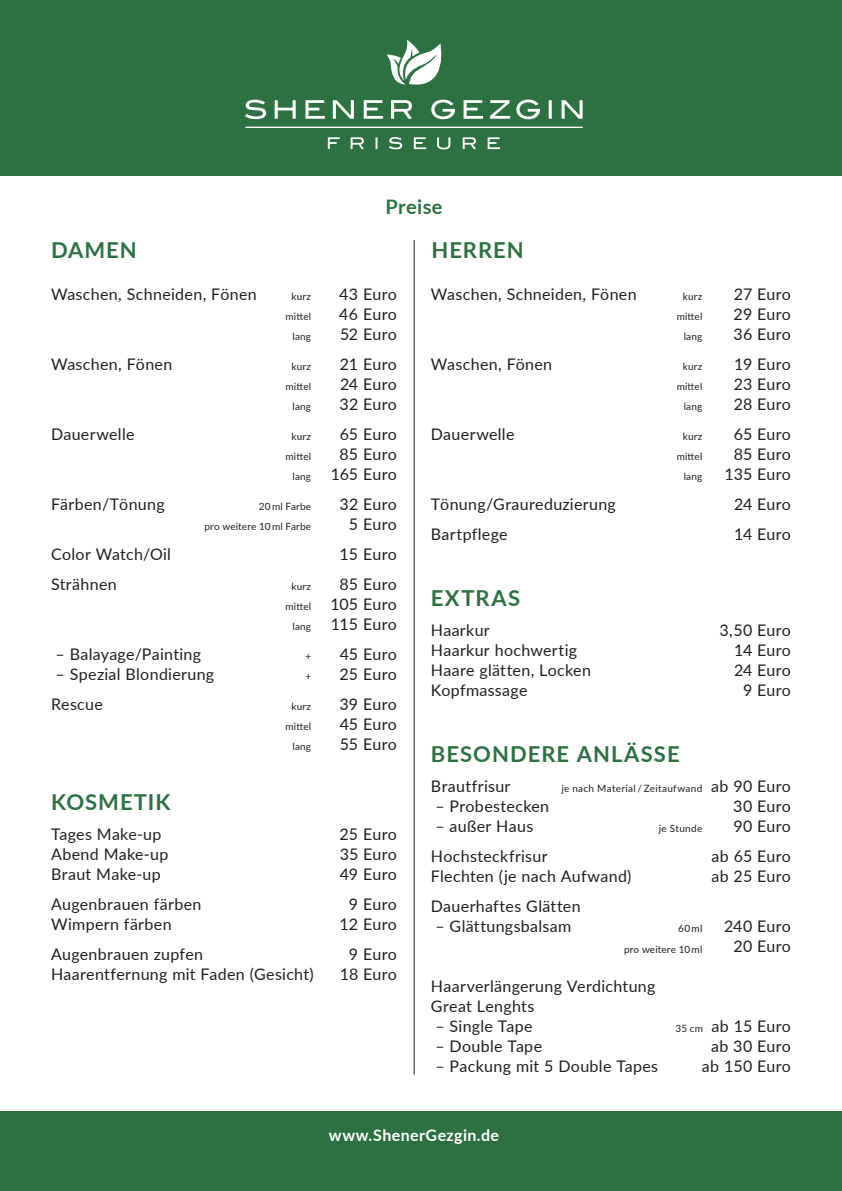
<style>
.page{position:relative;width:842px;height:1191px;background:#fff}
.page>*{position:absolute;margin:0;border:0;box-sizing:border-box;transform-origin:0 0}
.t1{font:700 22px "Lato";letter-spacing:.045em;color:#2d7143}
.t2{font:700 20px "Lato";letter-spacing:.02em;color:#2d7143}
.t3{font:16px/20px "Lato";letter-spacing:.02em;color:#231f20}
.t4{font:700 16px "Lato";letter-spacing:.025em;color:#fff}
.t5{font:10px "Lato";letter-spacing:.015em;color:#231f20}
</style>
<div class="page">
<div style="left:0;top:0;width:842px;height:176px;background:#2d7143"></div>
<div style="left:0;top:1111px;width:842px;height:80px;background:#2d7143"></div>
<hr style="left:414px;top:240px;width:1px;height:834px;background:#231f20">
<hr style="left:245px;top:127px;width:338px;height:1px;background:#fff">
<svg style="left:386px;top:40px;width:56px;height:45px"></svg>
<svg style="left:245px;top:100px;width:338px;height:19px"></svg>
<svg style="left:328px;top:137px;width:172px;height:12px"></svg>
<p class="t1" style="left:51px;top:234px;width:87px">DAMEN</p>
<p class="t3" style="left:51px;top:284px;width:207px">Waschen, Schneiden, Fönen</p>
<p class="t5" style="left:292px;top:289px;width:21px">kurz</p>
<p class="t5" style="left:285px;top:309px;width:27px">mittel</p>
<p class="t5" style="left:293px;top:329px;width:20px">lang</p>
<p class="t5" style="left:292px;top:359px;width:21px">kurz</p>
<p class="t5" style="left:285px;top:379px;width:27px">mittel</p>
<p class="t5" style="left:293px;top:399px;width:20px">lang</p>
<p class="t5" style="left:292px;top:429px;width:21px">kurz</p>
<p class="t5" style="left:285px;top:449px;width:27px">mittel</p>
<p class="t5" style="left:293px;top:469px;width:20px">lang</p>
<p class="t5" style="left:259px;top:499px;width:54px">20 ml Farbe</p>
<p class="t5" style="left:204px;top:519px;width:108px">pro weitere 10 ml Farbe</p>
<p class="t3" style="left:51px;top:354px;width:123px">Waschen, Fönen</p>
<p class="t3" style="left:51px;top:424px;width:85px">Dauerwelle</p>
<p class="t3" style="left:51px;top:494px;width:115px">Färben/Tönung</p>
<p class="t3" style="left:51px;top:544px;width:122px">Color Watch/Oil</p>
<p class="t3" style="left:51px;top:574px;width:67px">Strähnen</p>
<p class="t5" style="left:292px;top:579px;width:21px">kurz</p>
<p class="t5" style="left:285px;top:599px;width:27px">mittel</p>
<p class="t5" style="left:293px;top:619px;width:20px">lang</p>
<p class="t5" style="left:305px;top:649px;width:7px">+</p>
<p class="t5" style="left:305px;top:669px;width:7px">+</p>
<p class="t5" style="left:292px;top:699px;width:21px">kurz</p>
<p class="t5" style="left:285px;top:719px;width:27px">mittel</p>
<p class="t5" style="left:293px;top:739px;width:20px">lang</p>
<p class="t3" style="left:56px;top:644px;width:147px">– Balayage/Painting</p>
<p class="t3" style="left:56px;top:664px;width:160px">– Spezial Blondierung</p>
<p class="t3" style="left:51px;top:694px;width:53px">Rescue</p>
<p class="t1" style="left:51px;top:786px;width:121px">KOSMETIK</p>
<p class="t3" style="left:51px;top:824px;width:112px">Tages Make-up</p>
<p class="t3" style="left:51px;top:844px;width:119px">Abend Make-up</p>
<p class="t3" style="left:51px;top:864px;width:111px">Braut Make-up</p>
<p class="t3" style="left:51px;top:894px;width:152px">Augenbrauen färben</p>
<p class="t3" style="left:51px;top:914px;width:122px">Wimpern färben</p>
<p class="t3" style="left:51px;top:944px;width:154px">Augenbrauen zupfen</p>
<p class="t3" style="left:51px;top:964px;width:264px">Haarentfernung mit Faden (Gesicht)</p>
<p class="t2" style="left:386px;top:192px;width:59px">Preise</p>
<p class="t3" style="left:339px;top:284px;width:59px">43 Euro</p>
<p class="t3" style="left:339px;top:304px;width:59px">46 Euro</p>
<p class="t3" style="left:340px;top:324px;width:58px">52 Euro</p>
<p class="t3" style="left:340px;top:354px;width:59px">21 Euro</p>
<p class="t3" style="left:340px;top:374px;width:58px">24 Euro</p>
<p class="t3" style="left:340px;top:394px;width:59px">32 Euro</p>
<p class="t3" style="left:340px;top:424px;width:59px">65 Euro</p>
<p class="t3" style="left:340px;top:444px;width:59px">85 Euro</p>
<p class="t3" style="left:331px;top:464px;width:68px">165 Euro</p>
<p class="t3" style="left:340px;top:494px;width:59px">32 Euro</p>
<p class="t3" style="left:349px;top:514px;width:49px">5 Euro</p>
<p class="t3" style="left:340px;top:544px;width:59px">15 Euro</p>
<p class="t3" style="left:340px;top:574px;width:59px">85 Euro</p>
<p class="t3" style="left:330px;top:594px;width:68px">105 Euro</p>
<p class="t3" style="left:331px;top:614px;width:68px">115 Euro</p>
<p class="t3" style="left:340px;top:644px;width:59px">45 Euro</p>
<p class="t3" style="left:339px;top:664px;width:59px">25 Euro</p>
<p class="t3" style="left:340px;top:694px;width:59px">39 Euro</p>
<p class="t3" style="left:340px;top:714px;width:59px">45 Euro</p>
<p class="t3" style="left:340px;top:734px;width:58px">55 Euro</p>
<p class="t3" style="left:339px;top:824px;width:59px">25 Euro</p>
<p class="t3" style="left:340px;top:844px;width:59px">35 Euro</p>
<p class="t3" style="left:340px;top:864px;width:59px">49 Euro</p>
<p class="t3" style="left:349px;top:894px;width:49px">9 Euro</p>
<p class="t3" style="left:339px;top:914px;width:59px">12 Euro</p>
<p class="t3" style="left:349px;top:944px;width:49px">9 Euro</p>
<p class="t3" style="left:340px;top:964px;width:59px">18 Euro</p>
<p class="t1" style="left:431px;top:234px;width:94px">HERREN</p>
<p class="t3" style="left:431px;top:284px;width:207px">Waschen, Schneiden, Fönen</p>
<p class="t3" style="left:431px;top:354px;width:123px">Waschen, Fönen</p>
<p class="t3" style="left:431px;top:424px;width:85px">Dauerwelle</p>
<p class="t3" style="left:431px;top:494px;width:187px">Tönung/Graureduzierung</p>
<p class="t3" style="left:431px;top:524px;width:78px">Bartpflege</p>
<p class="t5" style="left:683px;top:289px;width:21px">kurz</p>
<p class="t5" style="left:677px;top:309px;width:27px">mittel</p>
<p class="t5" style="left:684px;top:329px;width:20px">lang</p>
<p class="t5" style="left:683px;top:359px;width:21px">kurz</p>
<p class="t5" style="left:677px;top:379px;width:27px">mittel</p>
<p class="t5" style="left:684px;top:399px;width:20px">lang</p>
<p class="t5" style="left:683px;top:429px;width:21px">kurz</p>
<p class="t5" style="left:677px;top:449px;width:27px">mittel</p>
<p class="t5" style="left:684px;top:469px;width:20px">lang</p>
<p class="t3" style="left:734px;top:284px;width:59px">27 Euro</p>
<p class="t3" style="left:734px;top:304px;width:59px">29 Euro</p>
<p class="t3" style="left:733px;top:324px;width:59px">36 Euro</p>
<p class="t3" style="left:734px;top:354px;width:58px">19 Euro</p>
<p class="t3" style="left:734px;top:374px;width:59px">23 Euro</p>
<p class="t3" style="left:734px;top:394px;width:59px">28 Euro</p>
<p class="t3" style="left:734px;top:424px;width:59px">65 Euro</p>
<p class="t3" style="left:734px;top:444px;width:59px">85 Euro</p>
<p class="t3" style="left:725px;top:464px;width:68px">135 Euro</p>
<p class="t3" style="left:734px;top:494px;width:58px">24 Euro</p>
<p class="t3" style="left:734px;top:524px;width:58px">14 Euro</p>
<p class="t1" style="left:431px;top:582px;width:91px">EXTRAS</p>
<p class="t3" style="left:431px;top:620px;width:60px">Haarkur</p>
<p class="t3" style="left:431px;top:640px;width:148px">Haarkur hochwertig</p>
<p class="t3" style="left:431px;top:660px;width:162px">Haare glätten, Locken</p>
<p class="t3" style="left:431px;top:680px;width:98px">Kopfmassage</p>
<p class="t3" style="left:719px;top:620px;width:73px">3,50 Euro</p>
<p class="t3" style="left:734px;top:640px;width:58px">14 Euro<br>24 Euro</p>
<p class="t3" style="left:743px;top:680px;width:49px">9 Euro</p>
<p class="t1" style="left:431px;top:738px;width:250px">BESONDERE ANLÄSSE</p>
<p class="t3" style="left:431px;top:776px;width:81px">Brautfrisur</p>
<p class="t3" style="left:435px;top:796px;width:115px">– Probestecken</p>
<p class="t3" style="left:435px;top:816px;width:99px">– außer Haus</p>
<p class="t3" style="left:431px;top:846px;width:118px">Hochsteckfrisur</p>
<p class="t3" style="left:431px;top:866px;width:202px">Flechten (je nach Aufwand)</p>
<p class="t3" style="left:431px;top:896px;width:151px">Dauerhaftes Glätten</p>
<p class="t3" style="left:435px;top:916px;width:137px">– Glättungsbalsam</p>
<p class="t5" style="left:561px;top:781px;width:142px">je nach Material / Zeitaufwand</p>
<p class="t5" style="left:659px;top:821px;width:45px">je Stunde</p>
<p class="t5" style="left:678px;top:921px;width:26px">60 ml</p>
<p class="t5" style="left:624px;top:941px;width:80px">pro weitere 10 ml</p>
<p class="t3" style="left:711px;top:776px;width:81px">ab 90 Euro</p>
<p class="t3" style="left:733px;top:796px;width:59px">30 Euro</p>
<p class="t3" style="left:733px;top:816px;width:59px">90 Euro</p>
<p class="t3" style="left:712px;top:846px;width:81px">ab 65 Euro</p>
<p class="t3" style="left:711px;top:866px;width:81px">ab 25 Euro</p>
<p class="t3" style="left:724px;top:916px;width:68px">240 Euro</p>
<p class="t3" style="left:733px;top:936px;width:59px">20 Euro</p>
<p class="t3" style="left:431px;top:976px;width:226px">Haarverlängerung Verdichtung</p>
<p class="t3" style="left:431px;top:996px;width:105px">Great Lenghts</p>
<p class="t3" style="left:435px;top:1016px;width:99px">– Single Tape</p>
<p class="t3" style="left:435px;top:1036px;width:108px">– Double Tape</p>
<p class="t3" style="left:435px;top:1056px;width:224px">– Packung mit 5 Double Tapes</p>
<p class="t3" style="left:711px;top:1016px;width:81px">ab 15 Euro</p>
<p class="t3" style="left:711px;top:1036px;width:81px">ab 30 Euro</p>
<p class="t3" style="left:702px;top:1056px;width:91px">ab 150 Euro</p>
<p class="t5" style="left:676px;top:1021px;width:29px">35 cm</p>
<p class="t4" style="left:329px;top:1123px;width:172px">www.ShenerGezgin.de</p>
</div>
